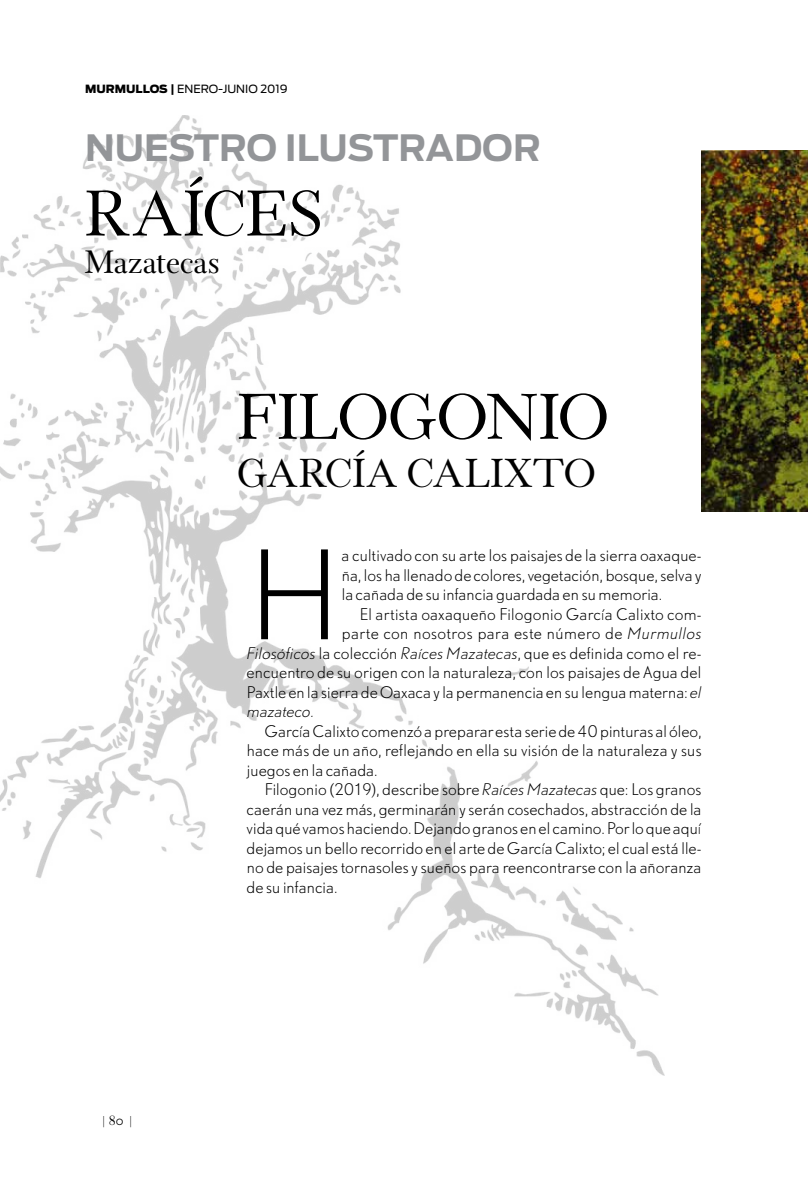
<style>
.page{position:relative;width:808px;height:1191px;background:#fff}
.page>*{position:absolute;margin:0;border:0;box-sizing:border-box;transform-origin:0 0}
.t1{font:300 114.3px "DTL Nobel T";color:#000}
.t2{font:72px "Wessex";letter-spacing:-.01em;color:#000}
.t3{font:45px "Wessex";letter-spacing:-.01em;color:#000}
.t4{font:700 36px "Antenna";color:#939598}
.t5{font:36px "Wessex";letter-spacing:-.015em;color:#000}
.t6{font:300 15px/19.5px "DTL Nobel T";letter-spacing:-.01em;color:#000;text-align:justify}
.t7{font:300 15px "DTL Nobel T";letter-spacing:.01em;color:#000}
.t8{font:italic 300 15px "DTL Nobel T";letter-spacing:-.025em;color:#000}
.t9{font:11.25px "Antenna";color:#000}
.t10{font:11.25px "Wessex";color:#000}
.s1{font-weight:900}
.s2{font-weight:700}
.s3{font-style:italic}
.s4{font-size:15px}
</style>
<div class="page">
<img style="left:0;top:115px;width:664px;height:960px">
<img style="left:702px;top:151px;width:106px;height:360px">
<p class="t9" style="left:85px;top:82px;width:204px"><span class="s1">MURMULLOS</span> <span class="s2">|</span> ENERO-JUNIO 2019</p>
<h3 class="t4" style="left:85px;top:126px;width:457px">NUESTRO ILUSTRADOR</h3>
<h2 class="t2" style="left:85px;top:175px;width:240px">RAÍCES</h2>
<h3 class="t5" style="left:85px;top:243px;width:137px">Mazatecas</h3>
<h2 class="t2" style="left:237px;top:379px;width:373px">FILOGONIO</h2>
<h3 class="t3" style="left:237px;top:449px;width:360px">GARCÍA CALIXTO</h3>
<h1 class="t1" style="left:247px;top:521px;width:97px">H</h1>
<p class="t6" style="left:342px;top:545px;width:362px">a cultivado con su arte los paisajes de la sierra oaxaque&shy;ña, los ha llenado de colores, vegetación, bosque, selva y la cañada de su infancia guardada en su memoria.</p>
<p class="t6" style="left:360px;top:604px;width:344px">El artista oaxaqueño Filogonio García Calixto com-</p>
<p class="t7" style="left:342px;top:624px;width:361px">parte con nosotros para este número de <span class="s3">Murmullos</span></p>
<p class="t6" style="left:247px;top:643px;width:456px"><span class="s3">Filosóficos</span> la colección <span class="s3">Raíces Mazatecas</span>, que es definida como el re-</p>
<p class="t6" style="left:247px;top:662px;width:456px">encuentro de su origen con la naturaleza, con los paisajes de Agua del</p>
<p class="t6" style="left:247px;top:682px;width:456px">Paxtle en la sierra de Oaxaca y la permanencia en su lengua materna: <span class="s3">el</span></p>
<p class="t8" style="left:247px;top:701px;width:69px">mazateco.</p>
<p class="t6" style="left:247px;top:721px;width:457px;text-indent:18px">García Calixto comenzó a preparar esta serie de 40 pinturas al óleo, hace más de un año, reflejando en ella su visión de la naturaleza y sus juegos en la cañada.</p>
<p class="t6" style="left:247px;top:779px;width:457px;text-indent:18px">Filogonio (2019), describe sobre <span class="s3">Raíces Mazatecas</span> que: Los granos caerán una vez más, germinarán y serán cosechados, abstracción de la vida qué vamos haciendo. Dejando granos en el camino. Por lo que aquí dejamos un bello recorrido en el arte de García Calixto; el cual está lle&shy;no de paisajes tornasoles y sueños para reencontrarse con la añoranza de su infancia.</p>
<p class="t10" style="left:103px;top:1115px;width:30px">| <span class="s4">80</span> |</p>
</div>
